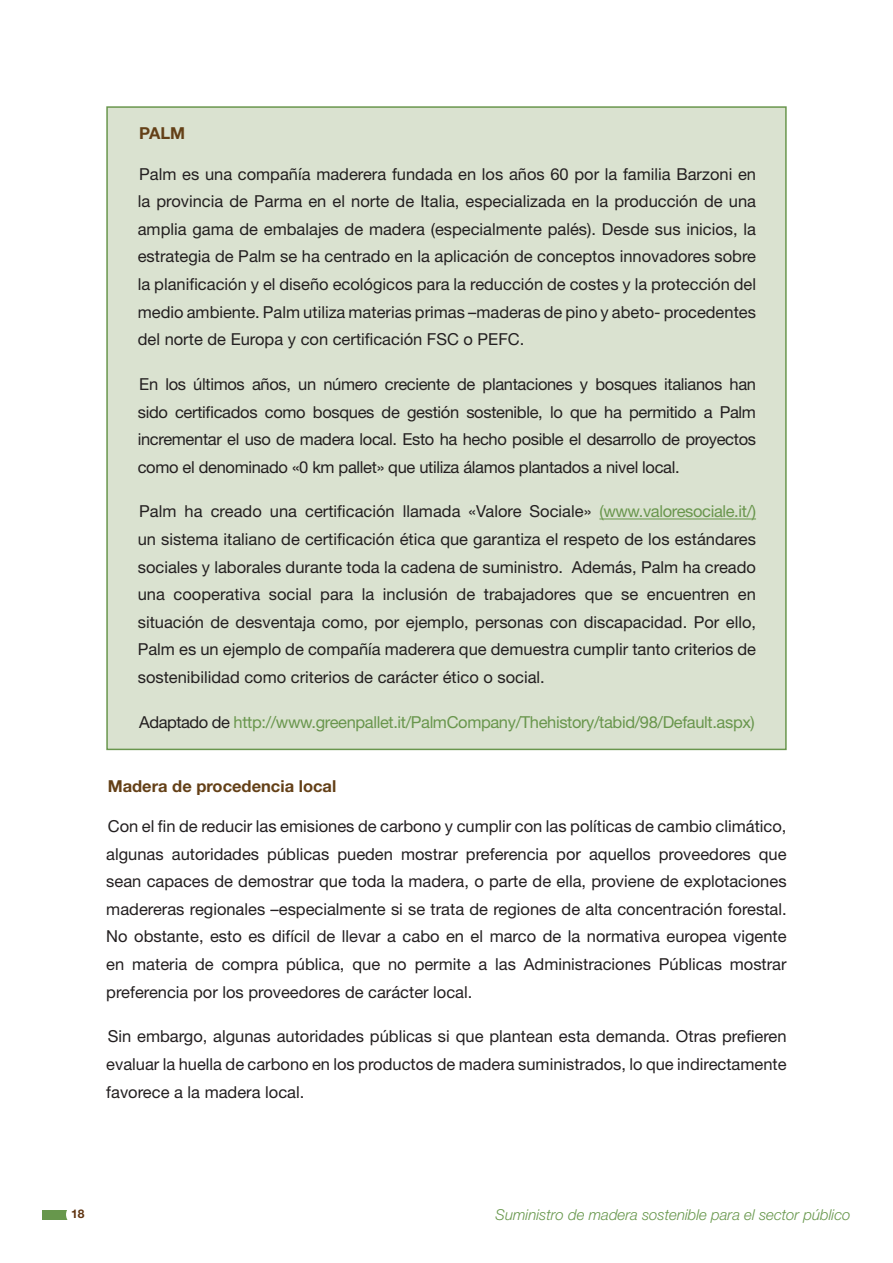
<style>
.page{position:relative;width:893px;height:1263px;background:#fff}
.page>*{position:absolute;margin:0;border:0;box-sizing:border-box;transform-origin:0 0}
.t1{font:16.5px/27.6px "Helvetica Neue LT Std";color:#231f20;text-align:justify}
.t2{font:16.5px "Helvetica Neue LT Std";letter-spacing:-.02em;color:#69964d}
.t3{font:700 16.5px "Helvetica Neue LT Std";color:#644017}
.t4{font:italic 300 15px "Helvetica Neue LT Std";color:#67974c}
.t5{font:700 12px "Helvetica Neue LT Std";color:#5f3310}
.s1{color:#69964d}
.s2{color:#231f20}
</style>
<div class="page">
<div style="left:43px;top:1209px;width:34px;height:10px;background:#67974c"></div>
<div style="left:66px;top:1204px;width:22px;height:21px;background:#fff;border-radius:50%"></div>
<div style="left:106px;top:106px;width:681px;height:644px;background:#dae2d0;border:2px solid #69964d"></div>
<hr style="left:599px;top:518px;width:157px;height:1px;background:#69964d">
<p class="t3" style="left:139px;top:123px;width:47px">PALM</p>
<p class="t1" style="left:138px;top:160px;width:620px">Palm es una compañía maderera fundada en los años 60 por la familia Barzoni en la provincia de Parma en el norte de Italia, especializada en la producción de una amplia gama de embalajes de madera (especialmente palés). Desde sus inicios, la estrategia de Palm se ha centrado en la aplicación de conceptos innovadores sobre la planificación y el diseño ecológicos para la reducción de costes y la protección del medio ambiente. Palm utiliza materias primas –maderas de pino y abeto- procedentes del norte de Europa y con certificación FSC o PEFC.</p>
<p class="t1" style="left:138px;top:370px;width:620px">En los últimos años, un número creciente de plantaciones y bosques italianos han sido certificados como bosques de gestión sostenible, lo que ha permitido a Palm incrementar el uso de madera local. Esto ha hecho posible el desarrollo de proyectos como el denominado «0 km pallet» que utiliza álamos plantados a nivel local.</p>
<p class="t1" style="left:138px;top:497px;width:620px">Palm ha creado una certificación llamada «Valore Sociale» <span class="s1">(www.valoresociale.it/) </span>un sistema italiano de certificación ética que garantiza el respeto de los estándares sociales y laborales durante toda la cadena de suministro. Además, Palm ha creado una cooperativa social para la inclusión de trabajadores que se encuentren en situación de desventaja como, por ejemplo, personas con discapacidad. Por ello, Palm es un ejemplo de compañía maderera que demuestra cumplir tanto criterios de sostenibilidad como criterios de carácter ético o social.</p>
<p class="t2" style="left:139px;top:712px;width:617px"><span class="s2">Adaptado de</span> http://www.greenpallet.it/PalmCompany/Thehistory/tabid/98/Default.aspx)</p>
<p class="t3" style="left:108px;top:776px;width:230px">Madera de procedencia local</p>
<p class="t1" style="left:106px;top:812px;width:682px">Con el fin de reducir las emisiones de carbono y cumplir con las políticas de cambio climático, algunas autoridades públicas pueden mostrar preferencia por aquellos proveedores que sean capaces de demostrar que toda la madera, o parte de ella, proviene de explotaciones madereras regionales –especialmente si se trata de regiones de alta concentración forestal.<br>No obstante, esto es difícil de llevar a cabo en el marco de la normativa europea vigente en materia de compra pública, que no permite a las Administraciones Públicas mostrar preferencia por los proveedores de carácter local.</p>
<p class="t1" style="left:106px;top:1022px;width:682px">Sin embargo, algunas autoridades públicas si que plantean esta demanda. Otras prefieren evaluar la huella de carbono en los productos de madera suministrados, lo que indirectamente favorece a la madera local.</p>
<p class="t5" style="left:71px;top:1206px;width:15px">18</p>
<p class="t4" style="left:496px;top:1205px;width:356px">Suministro de madera sostenible para el sector público</p>
</div>
